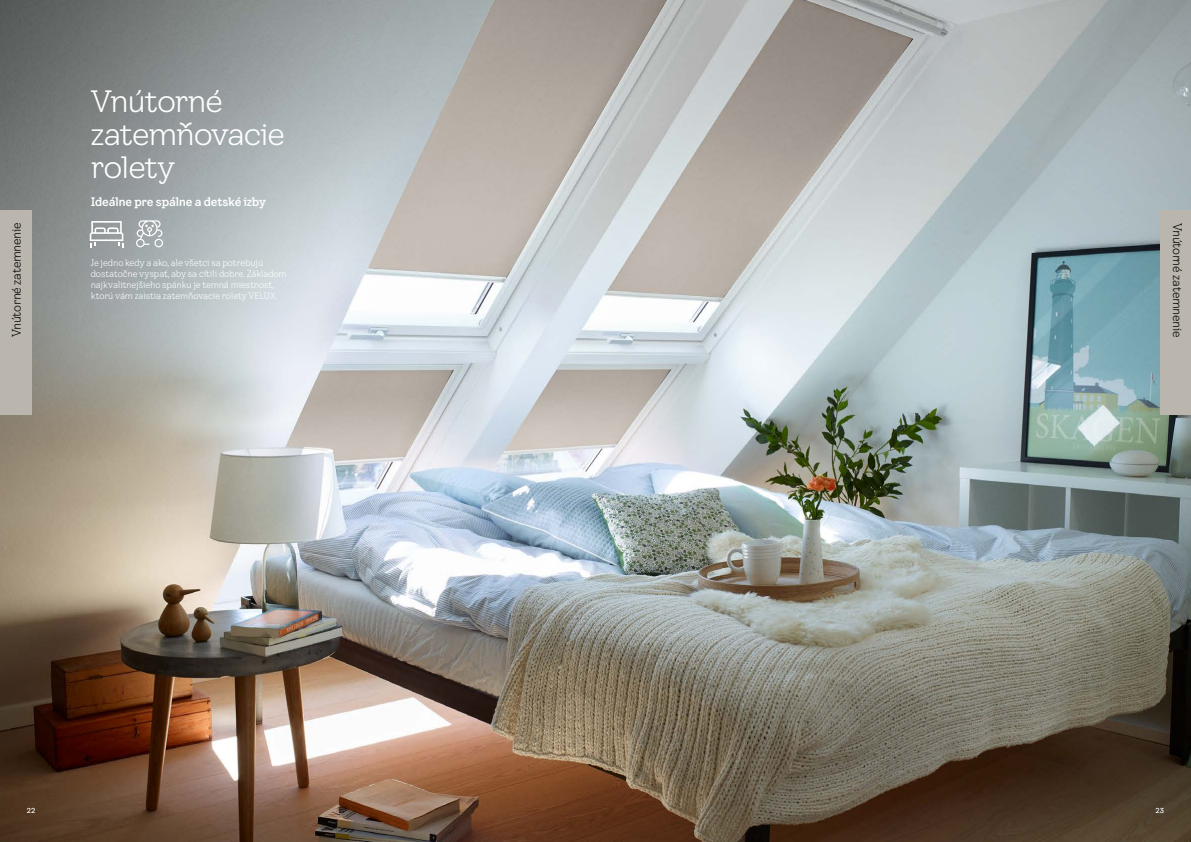
<style>
.page{position:relative;width:1191px;height:842px;background:#fff}
.page>*{position:absolute;margin:0;border:0;box-sizing:border-box;transform-origin:0 0}
.t1{font:30px/33px "VELUX Transform Headline";letter-spacing:-.035em;color:#fff}
.t2{font:12px "VELUX Transform";letter-spacing:-.035em;color:#000}
.t3{font:700 12px "VELUX Transform";letter-spacing:-.02em;color:#fff}
.t4{font:9px/11px "VELUX Transform";letter-spacing:-.015em;color:#fff}
.t5{font:7px "VELUX Transform";color:#fff}
</style>
<div class="page">
<img style="left:0;top:0;width:1191px;height:842px">
<div style="left:1161px;top:210px;width:30px;height:204px;background:#bab5ad"></div>
<div style="left:0;top:210px;width:31px;height:204px;background:#bab5ad"></div>
<svg style="left:90px;top:221px;width:33px;height:26px"></svg>
<svg style="left:136px;top:220px;width:27px;height:27px"></svg>
<h2 class="t2" style="left:9px;top:337px;width:116px;rotate:-90deg">Vnútorné zatemnenie</h2>
<h1 class="t1" style="left:91px;top:84px;width:196px">Vnútorné zatemňovacie rolety</h1>
<h2 class="t3" style="left:91px;top:194px;width:177px">Ideálne pre spálne a detské izby</h2>
<p class="t4" style="left:91px;top:257px;width:198px">Je jedno kedy a ako, ale všetci sa potrebujú dostatočne vyspať, aby sa cítili dobre. Základom najkvalitnejšieho spánku je temná miestnosť, ktorú vám zaistia zatemňovacie rolety VELUX.</p>
<h2 class="t2" style="left:1184px;top:223px;width:116px;rotate:90deg">Vnútorné zatemnenie</h2>
<p class="t5" style="left:27px;top:806px;width:10px">22</p>
<p class="t5" style="left:1155px;top:806px;width:10px">23</p>
</div>
